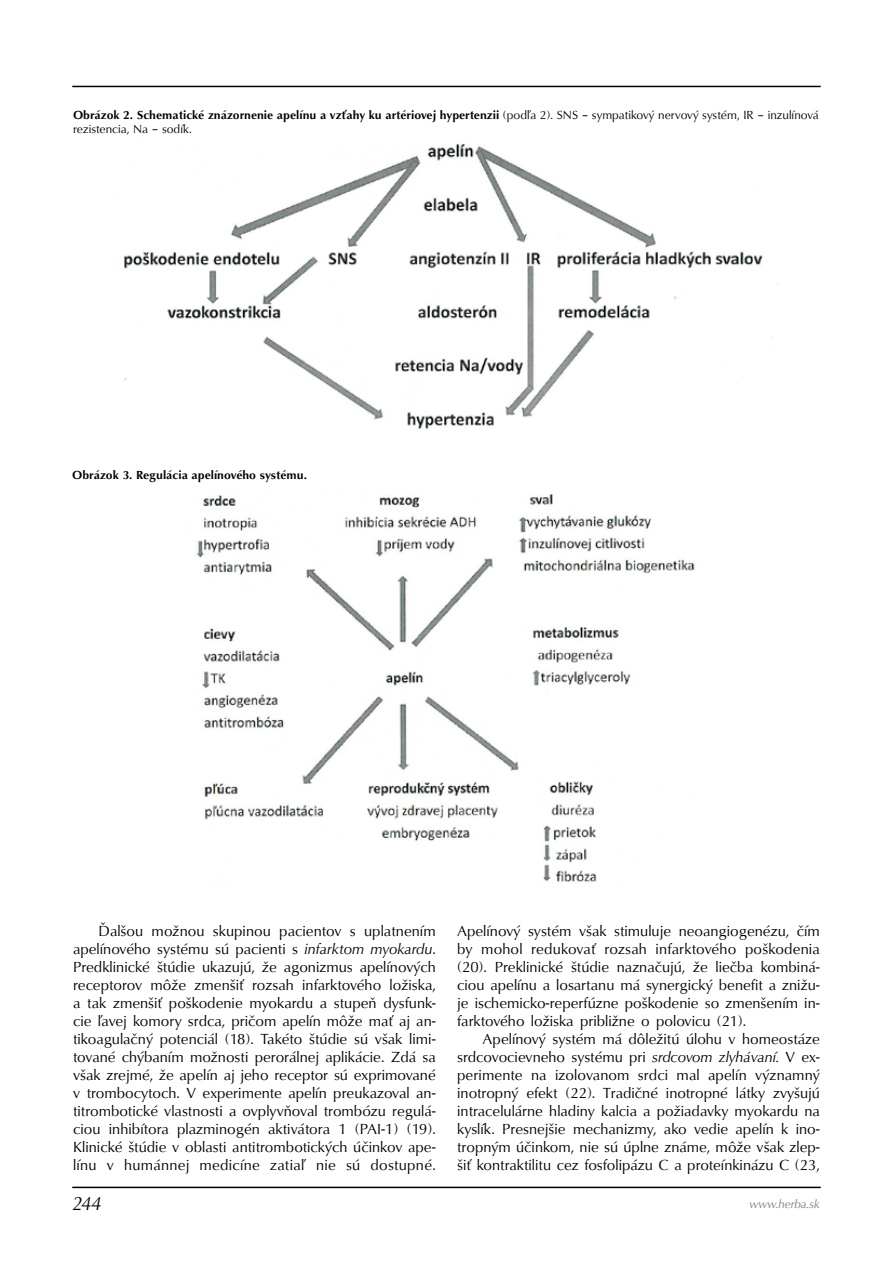
<style>
.page{position:relative;width:893px;height:1263px;background:#fff}
.page>*{position:absolute;margin:0;border:0;box-sizing:border-box;transform-origin:0 0}
.t1{font:italic 19.5px "URW Classico TEE";color:#000}
.t2{font:15px/18px "URW Classico TEE";color:#000;text-align:justify}
.t3{font:12px/13.5px "URW Classico TEE";color:#000}
.t4{font:700 12px "URW Classico TEE";color:#000}
.t5{font:italic 12px "URW Classico TEE";color:#777e7e}
.s1{font-weight:700}
.s2{font-style:italic}
</style>
<div class="page">
<hr style="left:72px;top:86px;width:749px;height:1px;background:#000">
<hr style="left:72px;top:1187px;width:749px;height:1px;background:#000">
<img style="left:124px;top:143px;width:655px;height:286px">
<img style="left:196px;top:493px;width:499px;height:390px">
<p class="t3" style="left:73px;top:109px;width:747px"><span class="s1">Obrázok 2. Schematické znázornenie apelínu a vzťahy ku artériovej hypertenzii</span> (podľa 2). SNS – sympatikový nervový systém, IR – inzulínová rezistencia, Na – sodík.</p>
<p class="t4" style="left:72px;top:468px;width:236px">Obrázok 3. Regulácia apelínového systému.</p>
<p class="t2" style="left:73px;top:922px;width:364px;text-indent:26px">Ďalšou možnou skupinou pacientov s uplatnením apelínového systému sú pacienti s <span class="s2">infarktom myokardu</span>.<br>Predklinické štúdie ukazujú, že agonizmus apelínových receptorov môže zmenšiť rozsah infarktového ložiska, a tak zmenšiť poškodenie myokardu a stupeň dysfunk&shy;cie ľavej komory srdca, pričom apelín môže mať aj an&shy;tikoagulačný potenciál (18). Takéto štúdie sú však limi&shy;tované chýbaním možnosti perorálnej aplikácie. Zdá sa však zrejmé, že apelín aj jeho receptor sú exprimované v trombocytoch. V experimente apelín preukazoval an&shy;titrombotické vlastnosti a ovplyvňoval trombózu regulá&shy;ciou inhibítora plazminogén aktivátora 1 (PAI-1) (19).<br>Klinické štúdie v oblasti antitrombotických účinkov ape&shy;línu v humánnej medicíne zatiaľ nie sú dostupné.</p>
<p class="t2" style="left:457px;top:922px;width:364px">Apelínový systém však stimuluje neoangiogenézu, čím by mohol redukovať rozsah infarktového poškodenia (20). Preklinické štúdie naznačujú, že liečba kombiná&shy;ciou apelínu a losartanu má synergický benefit a znižu&shy;je ischemicko-reperfúzne poškodenie so zmenšením in&shy;farktového ložiska približne o polovicu (21).</p>
<p class="t2" style="left:457px;top:1030px;width:364px;text-indent:26px">Apelínový systém má dôležitú úlohu v homeostáze srdcovocievneho systému pri <span class="s2">srdcovom zlyhávaní.</span> V ex&shy;perimente na izolovanom srdci mal apelín významný inotropný efekt (22). Tradičné inotropné látky zvyšujú intracelulárne hladiny kalcia a požiadavky myokardu na kyslík. Presnejšie mechanizmy, ako vedie apelín k ino&shy;tropným účinkom, nie sú úplne známe, môže však zlep&shy;šiť kontraktilitu cez fosfolipázu C a proteínkinázu C (23,</p>
<h1 class="t1" style="left:73px;top:1191px;width:29px">244</h1>
<p class="t5" style="left:749px;top:1197px;width:72px">www.herba.sk</p>
</div>
